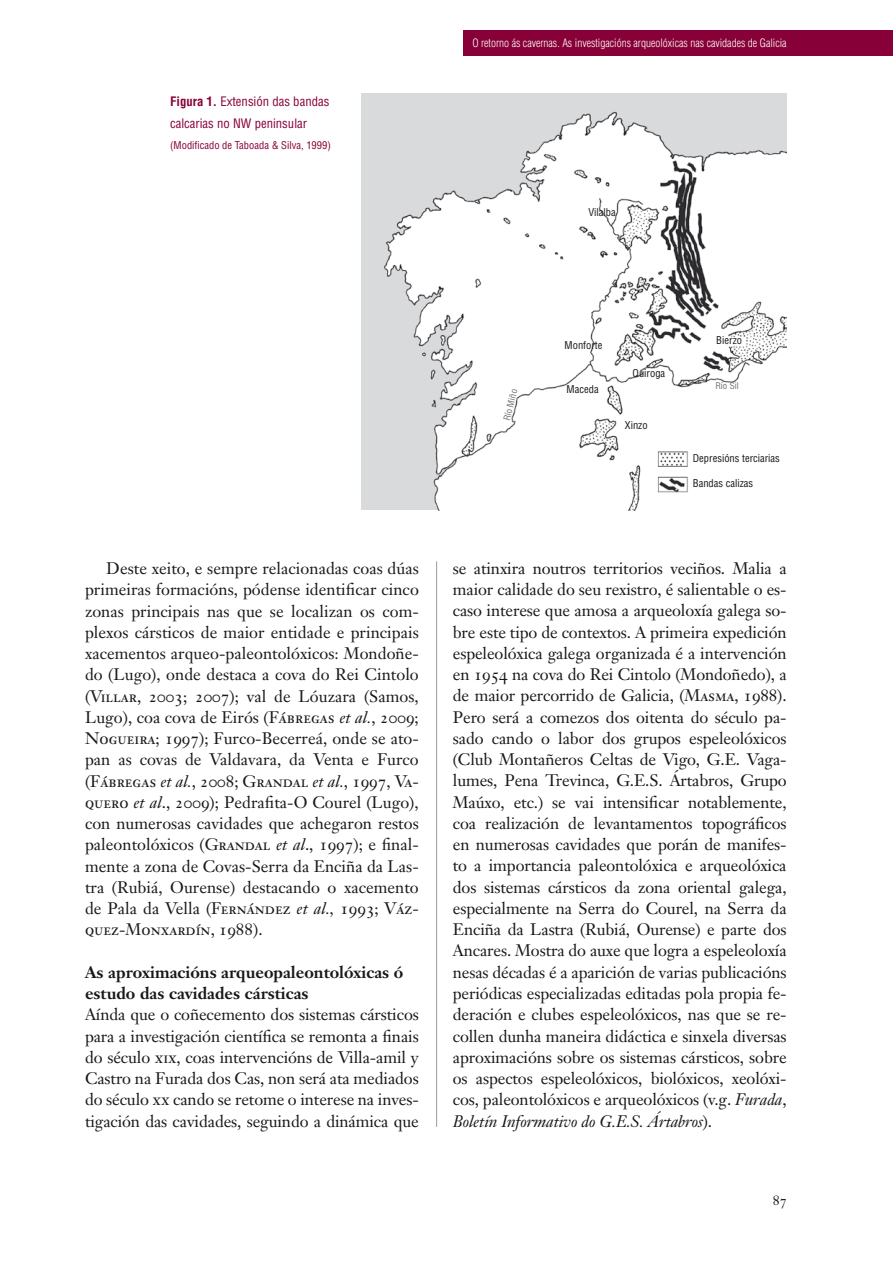
<style>
.page{position:relative;width:893px;height:1263px;background:#fff}
.page>*{position:absolute;margin:0;border:0;box-sizing:border-box;transform-origin:0 0}
.t1{font:16.5px/21.3px "Janson Text";letter-spacing:-.005em;color:#1a171b;text-align:justify}
.t2{font:16.5px/21.3px "Janson Text Roman SC";color:#1a171b}
.t3{font:700 16.5px/21.3px "Janson Text";color:#1a171b}
.t4{font:13.5px "Janson Text Roman SC";color:#1a171b}
.t5{font:condensed 12.75px/21.3px "Helvetica";color:#880038}
.t6{font:300 condensed 11.25px "Helvetica";color:#fff}
.t7{font:condensed 10.5px "Helvetica";color:#1a171b}
.t8{font:condensed 10.5px "Helvetica";color:#880038}
.t9{font:condensed 9px "Helvetica";color:#707173}
.s1{font-weight:700}
.s2{font-family:"Janson Text Roman SC"}
.s3{font-style:italic}
.s4{font-family:"Janson Text"}
.s5{font-family:"Janson Text";font-style:italic}
</style>
<div class="page">
<div style="left:463px;top:30px;width:430px;height:25px;background:#880038"></div>
<div style="left:361px;top:94px;width:426px;height:416px;background:#d9dadb"></div>
<img style="left:384px;top:112px;width:403px;height:398px">
<hr style="left:436px;top:561px;width:1px;height:566px;background:#9c9d9f">
<p class="t5" style="left:170px;top:91px;width:161px"><span class="s1">Figura 1.</span> Extensión das bandas calcarias no NW peninsular</p>
<p class="t8" style="left:170px;top:138px;width:162px">(Modificado de Taboada &amp; Silva, 1999)</p>
<p class="t6" style="left:472px;top:36px;width:316px">O retorno ás cavernas. As investigacións arqueolóxicas nas cavidades de Galicia</p>
<p class="t7" style="left:588px;top:205px;width:29px">Vilalba</p>
<p class="t1" style="left:85px;top:558px;width:335px;text-indent:21px">Deste xeito, e sempre relacionadas coas dúas primeiras formacións, pódense identificar cinco zonas principais nas que se localizan os com&shy;plexos cársticos de maior entidade e principais xacementos arqueo‑paleontolóxicos: Mondoñe&shy;do (Lugo), onde destaca a cova do Rei Cintolo (<span class="s2">Villar, 2003; 2007</span>); val de Lóuzara (Samos, Lugo), coa cova de Eirós (<span class="s2">Fábregas</span> <span class="s3">et al.</span>, <span class="s2">2009; Nogueira</span>; <span class="s2">1997</span>); Furco-Becerreá, onde se ato&shy;pan as covas de Valdavara, da Venta e Furco</p>
<p class="t2" style="left:85px;top:770px;width:335px"><span class="s4">(</span>Fábregas <span class="s5">et al.</span><span class="s4">,</span> 2008; Grandal <span class="s5">et al.</span><span class="s4">,</span> 1997<span class="s4">,</span> Va-</p>
<p class="t1" style="left:85px;top:791px;width:335px"><span class="s2">quero</span> <span class="s3">et al</span>., <span class="s2">2009</span>); Pedrafita-O Courel (Lugo), con numerosas cavidades que achegaron restos paleontolóxicos (<span class="s2">Grandal</span> <span class="s3">et al</span>., <span class="s2">1997</span>); e final&shy;mente a zona de Covas-Serra da Enciña da Las&shy;tra (Rubiá, Ourense) destacando o xacemento</p>
<p class="t2" style="left:85px;top:898px;width:335px"><span class="s4">de Pala da Vella (</span>Fernández <span class="s5">et al.,</span> 1993; Váz&shy;quez-Monxardín, 1988<span class="s4">).</span></p>
<p class="t3" style="left:85px;top:961px;width:320px">As aproximacións arqueopaleontolóxicas ó estudo das cavidades cársticas</p>
<p class="t1" style="left:85px;top:1004px;width:335px">Aínda que o coñecemento dos sistemas cársticos para a investigación científica se remonta a finais do século <span class="s2">xix</span>, coas intervencións de Villa-amil y Castro na Furada dos Cas, non será ata mediados do século <span class="s2">xx</span> cando se retome o interese na inves&shy;tigación das cavidades, seguindo a dinámica que</p>
<p class="t9" style="left:501px;top:419px;width:34px;rotate:-76deg">Río Miño</p>
<p class="t7" style="left:565px;top:338px;width:39px">Monforte</p>
<p class="t7" style="left:567px;top:383px;width:34px">Maceda</p>
<p class="t7" style="left:633px;top:367px;width:34px">Quiroga</p>
<p class="t7" style="left:625px;top:418px;width:24px">Xinzo</p>
<p class="t7" style="left:716px;top:334px;width:27px">Bierzo</p>
<p class="t9" style="left:715px;top:380px;width:25px">Río Sil</p>
<p class="t7" style="left:693px;top:452px;width:88px">Depresións terciarias</p>
<p class="t7" style="left:693px;top:476px;width:62px">Bandas calizas</p>
<p class="t1" style="left:453px;top:557px;width:335px">se atinxira noutros territorios veciños. Malia a maior calidade do seu rexistro, é salientable o es&shy;caso interese que amosa a arqueoloxía galega so&shy;bre este tipo de contextos. A primeira expedición espeleolóxica galega organizada é a intervención en <span class="s2">1954</span> na cova do Rei Cintolo (Mondoñedo), a de maior percorrido de Galicia, (<span class="s2">Masma, 1988</span>).<br>Pero será a comezos dos oitenta do século pa&shy;sado cando o labor dos grupos espeleolóxicos (Club Montañeros Celtas de Vigo, G.E. Vaga&shy;lumes, Pena Trevinca, G.E.S. Ártabros, Grupo Maúxo, etc.) se vai intensificar notablemente, coa realización de levantamentos topográficos en numerosas cavidades que porán de manifes&shy;to a importancia paleontolóxica e arqueolóxica dos sistemas cársticos da zona oriental galega, especialmente na Serra do Courel, na Serra da Enciña da Lastra (Rubiá, Ourense) e parte dos Ancares. Mostra do auxe que logra a espeleoloxía nesas décadas é a aparición de varias publicacións periódicas especializadas editadas pola propia fe&shy;deración e clubes espeleolóxicos, nas que se re&shy;collen dunha maneira didáctica e sinxela diversas aproximacións sobre os sistemas cársticos, sobre os aspectos espeleolóxicos, biolóxicos, xeolóxi&shy;cos, paleontolóxicos e arqueolóxicos (v.g. <span class="s3">Furada</span>, <span class="s3">Boletín Informativo do G.E.S. Ártabros</span>).</p>
<p class="t4" style="left:773px;top:1193px;width:15px">87</p>
</div>
